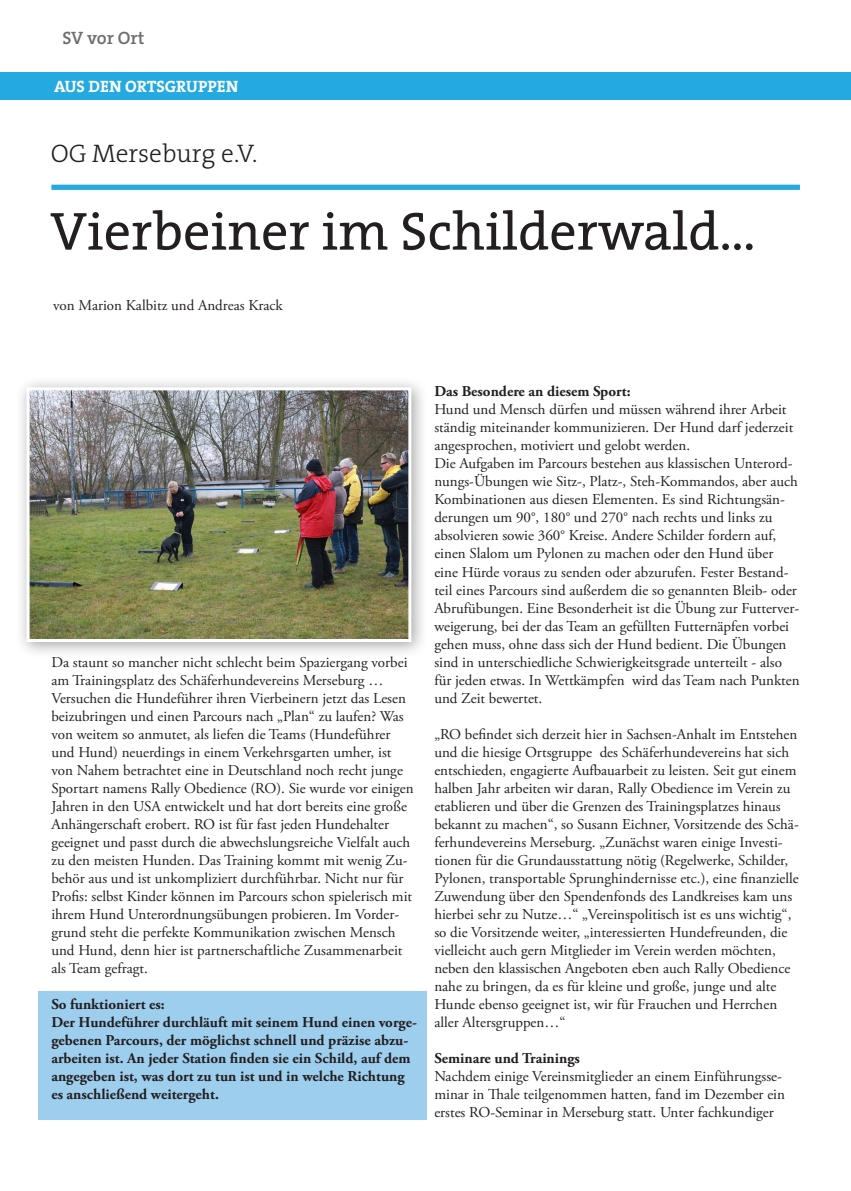
<style>
.page{position:relative;width:851px;height:1191px;background:#fff}
.page>*{position:absolute;margin:0;border:0;box-sizing:border-box;transform-origin:0 0}
._06_OG_Headline{font:54px "The Serif";color:#231f20}
._06_OG_Subhead{font:300 25.5px "The Serif";color:#231f20}
.Rubrik_li{font:600 18px "The Serif";color:#6c6d70}
.t1{font:700 16.5px "The Serif";color:#fff}
._04_Fließtext_Garamo{font:15px/18px "Adobe Garamond Pro";color:#231f20}
._04_Fließtext_Garamo-2{font:700 15px/18px "Adobe Garamond Pro";color:#231f20}
._04_Autorenzeile{font:15px "Adobe Garamond Pro";color:#231f20}
</style>
<div class="page">
<div style="left:38px;top:991px;width:389px;height:128px;background:#9eceee"></div>
<div style="left:0;top:72px;width:850px;height:28px;background:#24aae1"></div>
<div style="left:51px;top:185px;width:748px;height:5px;background:#24aae1"></div>
<div style="left:15px;top:376px;width:413px;height:283px;background:#231f20;opacity:.4"></div>
<img style="left:25px;top:386px;width:388px;height:257px">
<p class="Rubrik_li" style="left:63px;top:27px;width:84px">SV vor Ort</p>
<p class="t1" style="left:54px;top:76px;width:185px">AUS DEN ORTSGRUPPEN</p>
<p class="_06_OG_Subhead" style="left:51px;top:137px;width:208px">OG Merseburg e.V.</p>
<p class="_06_OG_Headline" style="left:50px;top:197px;width:707px">Vierbeiner im Schilderwald…</p>
<p class="_04_Autorenzeile" style="left:53px;top:296px;width:231px">von Marion Kalbitz und Andreas Krack</p>
<p class="_04_Fließtext_Garamo" style="left:51px;top:653px;width:363px">Da staunt so mancher nicht schlecht beim Spaziergang vorbei am Trainingsplatz des Schäferhundevereins Merseburg … Versuchen die Hundeführer ihren Vierbeinern jetzt das Lesen beizubringen und einen Parcours nach „Plan“ zu laufen? Was von weitem so anmutet, als liefen die Teams (Hundeführer und Hund) neuerdings in einem Verkehrsgarten umher, ist von Nahem betrachtet eine in Deutschland noch recht junge Sportart namens Rally Obedience (RO). Sie wurde vor einigen Jahren in den USA entwickelt und hat dort bereits eine große Anhängerschaft erobert. RO ist für fast jeden Hundehalter geeignet und passt durch die abwechslungsreiche Vielfalt auch zu den meisten Hunden. Das Training kommt mit wenig Zu&shy;behör aus und ist unkompliziert durchführbar. Nicht nur für Profis: selbst Kinder können im Parcours schon spielerisch mit ihrem Hund Unterordnungsübungen probieren. Im Vorder&shy;grund steht die perfekte Kommunikation zwischen Mensch und Hund, denn hier ist partnerschaftliche Zusammenarbeit als Team gefragt.</p>
<p class="_04_Fließtext_Garamo-2" style="left:51px;top:995px;width:115px">So funktioniert es:</p>
<p class="_04_Fließtext_Garamo-2" style="left:51px;top:1013px;width:367px">Der Hundeführer durchläuft mit seinem Hund einen vorge&shy;gebenen Parcours, der möglichst schnell und präzise abzu&shy;arbeiten ist. An jeder Station finden sie ein Schild, auf dem angegeben ist, was dort zu tun ist und in welche Richtung es anschließend weitergeht.</p>
<p class="_04_Fließtext_Garamo-2" style="left:434px;top:383px;width:198px">Das Besondere an diesem Sport:</p>
<p class="_04_Fließtext_Garamo" style="left:434px;top:401px;width:360px">Hund und Mensch dürfen und müssen während ihrer Arbeit ständig miteinander kommunizieren. Der Hund darf jederzeit angesprochen, motiviert und gelobt werden.</p>
<p class="_04_Fließtext_Garamo" style="left:434px;top:455px;width:367px">Die Aufgaben im Parcours bestehen aus klassischen Unterord&shy;nungs-Übungen wie Sitz-, Platz-, Steh-Kommandos, aber auch Kombinationen aus diesen Elementen. Es sind Richtungsän&shy;derungen um 90°, 180° und 270° nach rechts und links zu absolvieren sowie 360° Kreise. Andere Schilder fordern auf, einen Slalom um Pylonen zu machen oder den Hund über eine Hürde voraus zu senden oder abzurufen. Fester Bestand&shy;teil eines Parcours sind außerdem die so genannten Bleib- oder Abrufübungen. Eine Besonderheit ist die Übung zur Futterver&shy;weigerung, bei der das Team an gefüllten Futternäpfen vorbei gehen muss, ohne dass sich der Hund bedient. Die Übungen sind in unterschiedliche Schwierigkeitsgrade unterteilt - also für jeden etwas. In Wettkämpfen wird das Team nach Punkten und Zeit bewertet.</p>
<p class="_04_Fließtext_Garamo" style="left:434px;top:725px;width:366px">„RO befindet sich derzeit hier in Sachsen-Anhalt im Entstehen und die hiesige Ortsgruppe des Schäferhundevereins hat sich entschieden, engagierte Aufbauarbeit zu leisten. Seit gut einem halben Jahr arbeiten wir daran, Rally Obedience im Verein zu etablieren und über die Grenzen des Trainingsplatzes hinaus bekannt zu machen“, so Susann Eichner, Vorsitzende des Schä&shy;ferhundevereins Merseburg. „Zunächst waren einige Investi&shy;tionen für die Grundausstattung nötig (Regelwerke, Schilder, Pylonen, transportable Sprunghindernisse etc.), eine finanzielle Zuwendung über den Spendenfonds des Landkreises kam uns hierbei sehr zu Nutze…“ „Vereinspolitisch ist es uns wichtig“, so die Vorsitzende weiter, „interessierten Hundefreunden, die vielleicht auch gern Mitglieder im Verein werden möchten, neben den klassischen Angeboten eben auch Rally Obedience nahe zu bringen, da es für kleine und große, junge und alte Hunde ebenso geeignet ist, wir für Frauchen und Herrchen aller Altersgruppen…“</p>
<p class="_04_Fließtext_Garamo-2" style="left:434px;top:1049px;width:147px">Seminare und Trainings</p>
<p class="_04_Fließtext_Garamo" style="left:434px;top:1067px;width:352px">Nachdem einige Vereinsmitglieder an einem Einführungsse&shy;minar in Thale teilgenommen hatten, fand im Dezember ein erstes RO-Seminar in Merseburg statt. Unter fachkundiger</p>
</div>
